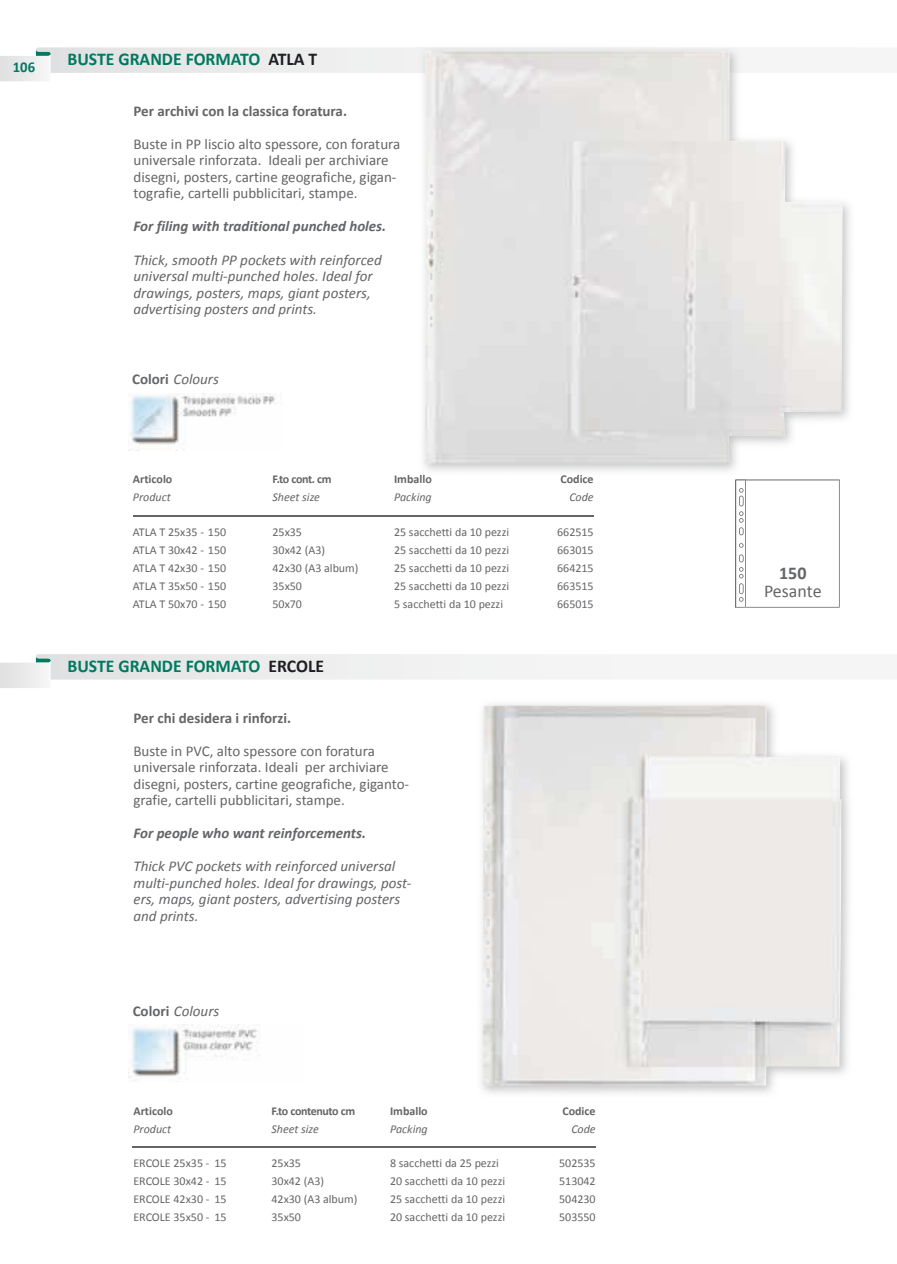
<style>
.page{position:relative;width:897px;height:1264px;background:#fff}
.page>*{position:absolute;margin:0;border:0;box-sizing:border-box;transform-origin:0 0}
.t1{font:700 18px "Calibri";color:#007960}
.t2{font:18px "Calibri";letter-spacing:-.005em;color:#646567}
.t3{font:700 18px "Calibri";color:#646567}
.t4{font:15px/16.5px "Calibri";color:#646567}
.t5{font:italic 15px/16.5px "Calibri";color:#646567}
.t6{font:italic 700 15px "Calibri";color:#646567}
.t7{font:700 15px "Calibri";color:#646567}
.t8{font:700 15px "Calibri";color:#007960}
.t9{font:12px "Calibri";color:#646567}
.t10{font:italic 12px "Calibri";color:#646567}
.t11{font:700 12px "Calibri";color:#646567}
.t12{font:700 12px "Calibri";letter-spacing:-.03em;color:#646567}
.s1{color:#1f1e21}
.s2{font-weight:700;font-style:normal}
</style>
<div class="page">
<svg style="left:0;top:47px;width:418px;height:34px"></svg>
<svg style="left:0;top:654px;width:611px;height:34px"></svg>
<hr style="left:134px;top:515px;width:460px;height:2px;background:#646567">
<img style="left:128px;top:393px;width:147px;height:57px">
<hr style="left:133px;top:1146px;width:463px;height:2px;background:#646567">
<img style="left:129px;top:1024px;width:128px;height:54px">
<svg style="left:735px;top:480px;width:104px;height:128px"></svg>
<img style="left:482px;top:705px;width:359px;height:381px">
<img style="left:420px;top:202px;width:430px;height:273px">
<img style="left:424px;top:51px;width:418px;height:413px">
<p class="t8" style="left:13px;top:57px;width:24px">106</p>
<h1 class="t1" style="left:68px;top:48px;width:251px">BUSTE GRANDE FORMATO <span class="s1">ATLA T</span></h1>
<p class="t7" style="left:133px;top:102px;width:215px">Per archivi con la classica foratura.</p>
<p class="t4" style="left:133px;top:135px;width:268px">Buste in PP liscio alto spessore, con foratura universale rinforzata. Ideali per archiviare disegni, posters, cartine geografiche, gigan&shy;tografie, cartelli pubblicitari, stampe.</p>
<p class="t6" style="left:133px;top:217px;width:254px">For filing with traditional punched holes.</p>
<p class="t5" style="left:133px;top:251px;width:250px">Thick, smooth PP pockets with reinforced universal multi-punched holes. Ideal for drawings, posters, maps, giant posters, advertising posters and prints.</p>
<p class="t5" style="left:132px;top:370px;width:88px"><span class="s2">Colori</span> Colours</p>
<p class="t11" style="left:133px;top:471px;width:41px">Articolo</p>
<p class="t11" style="left:272px;top:471px;width:60px">F.to cont. cm</p>
<p class="t11" style="left:394px;top:471px;width:39px">Imballo</p>
<p class="t11" style="left:560px;top:471px;width:35px">Codice</p>
<p class="t10" style="left:133px;top:489px;width:39px">Product</p>
<p class="t10" style="left:272px;top:489px;width:49px">Sheet size</p>
<p class="t10" style="left:394px;top:489px;width:39px">Packing</p>
<p class="t10" style="left:569px;top:489px;width:26px">Code</p>
<p class="t9" style="left:133px;top:524px;width:95px">ATLA T 25x35 - 150</p>
<p class="t9" style="left:272px;top:524px;width:31px">25x35</p>
<p class="t9" style="left:394px;top:524px;width:117px">25 sacchetti da 10 pezzi</p>
<p class="t9" style="left:557px;top:524px;width:38px">662515</p>
<p class="t9" style="left:133px;top:542px;width:95px">ATLA T 30x42 - 150</p>
<p class="t9" style="left:272px;top:542px;width:54px">30x42 (A3)</p>
<p class="t9" style="left:394px;top:542px;width:117px">25 sacchetti da 10 pezzi</p>
<p class="t9" style="left:557px;top:542px;width:38px">663015</p>
<p class="t9" style="left:133px;top:560px;width:95px">ATLA T 42x30 - 150</p>
<p class="t9" style="left:272px;top:560px;width:87px">42x30 (A3 album)</p>
<p class="t9" style="left:394px;top:560px;width:117px">25 sacchetti da 10 pezzi</p>
<p class="t9" style="left:557px;top:560px;width:38px">664215</p>
<p class="t9" style="left:133px;top:578px;width:95px">ATLA T 35x50 - 150</p>
<p class="t9" style="left:272px;top:578px;width:31px">35x50</p>
<p class="t9" style="left:394px;top:578px;width:117px">25 sacchetti da 10 pezzi</p>
<p class="t9" style="left:557px;top:578px;width:38px">663515</p>
<p class="t9" style="left:133px;top:596px;width:95px">ATLA T 50x70 - 150</p>
<p class="t9" style="left:272px;top:596px;width:31px">50x70</p>
<p class="t9" style="left:394px;top:596px;width:110px">5 sacchetti da 10 pezzi</p>
<p class="t9" style="left:557px;top:596px;width:38px">665015</p>
<h1 class="t1" style="left:68px;top:655px;width:258px">BUSTE GRANDE FORMATO <span class="s1">ERCOLE</span></h1>
<p class="t7" style="left:133px;top:708px;width:159px">Per chi desidera i rinforzi.</p>
<p class="t4" style="left:133px;top:742px;width:277px">Buste in PVC, alto spessore con foratura universale rinforzata. Ideali per archiviare disegni, posters, cartine geografiche, giganto&shy;grafie, cartelli pubblicitari, stampe.</p>
<p class="t6" style="left:133px;top:824px;width:234px">For people who want reinforcements.</p>
<p class="t5" style="left:133px;top:857px;width:279px">Thick PVC pockets with reinforced universal multi-punched holes. Ideal for drawings, post&shy;ers, maps, giant posters, advertising posters and prints.</p>
<p class="t5" style="left:133px;top:1002px;width:88px"><span class="s2">Colori</span> Colours</p>
<p class="t11" style="left:133px;top:1103px;width:41px">Articolo</p>
<p class="t12" style="left:271px;top:1103px;width:85px">F.to contenuto cm</p>
<p class="t11" style="left:390px;top:1103px;width:39px">Imballo</p>
<p class="t11" style="left:562px;top:1103px;width:35px">Codice</p>
<p class="t10" style="left:133px;top:1121px;width:39px">Product</p>
<p class="t10" style="left:271px;top:1121px;width:49px">Sheet size</p>
<p class="t10" style="left:390px;top:1121px;width:39px">Packing</p>
<p class="t10" style="left:571px;top:1121px;width:26px">Code</p>
<p class="t9" style="left:133px;top:1155px;width:95px">ERCOLE 25x35 - 15</p>
<p class="t9" style="left:271px;top:1155px;width:31px">25x35</p>
<p class="t9" style="left:390px;top:1155px;width:110px">8 sacchetti da 25 pezzi</p>
<p class="t9" style="left:559px;top:1155px;width:38px">502535</p>
<p class="t9" style="left:133px;top:1173px;width:95px">ERCOLE 30x42 - 15</p>
<p class="t9" style="left:271px;top:1173px;width:54px">30x42 (A3)</p>
<p class="t9" style="left:390px;top:1173px;width:117px">20 sacchetti da 10 pezzi</p>
<p class="t9" style="left:559px;top:1173px;width:38px">513042</p>
<p class="t9" style="left:133px;top:1191px;width:95px">ERCOLE 42x30 - 15</p>
<p class="t9" style="left:271px;top:1191px;width:87px">42x30 (A3 album)</p>
<p class="t9" style="left:390px;top:1191px;width:117px">25 sacchetti da 10 pezzi</p>
<p class="t9" style="left:559px;top:1191px;width:38px">504230</p>
<p class="t9" style="left:133px;top:1209px;width:95px">ERCOLE 35x50 - 15</p>
<p class="t9" style="left:271px;top:1209px;width:31px">35x50</p>
<p class="t9" style="left:390px;top:1209px;width:117px">20 sacchetti da 10 pezzi</p>
<p class="t9" style="left:559px;top:1209px;width:38px">503550</p>
<h1 class="t3" style="left:779px;top:562px;width:29px">150</h1>
<h1 class="t2" style="left:764px;top:580px;width:59px">Pesante</h1>
</div>
